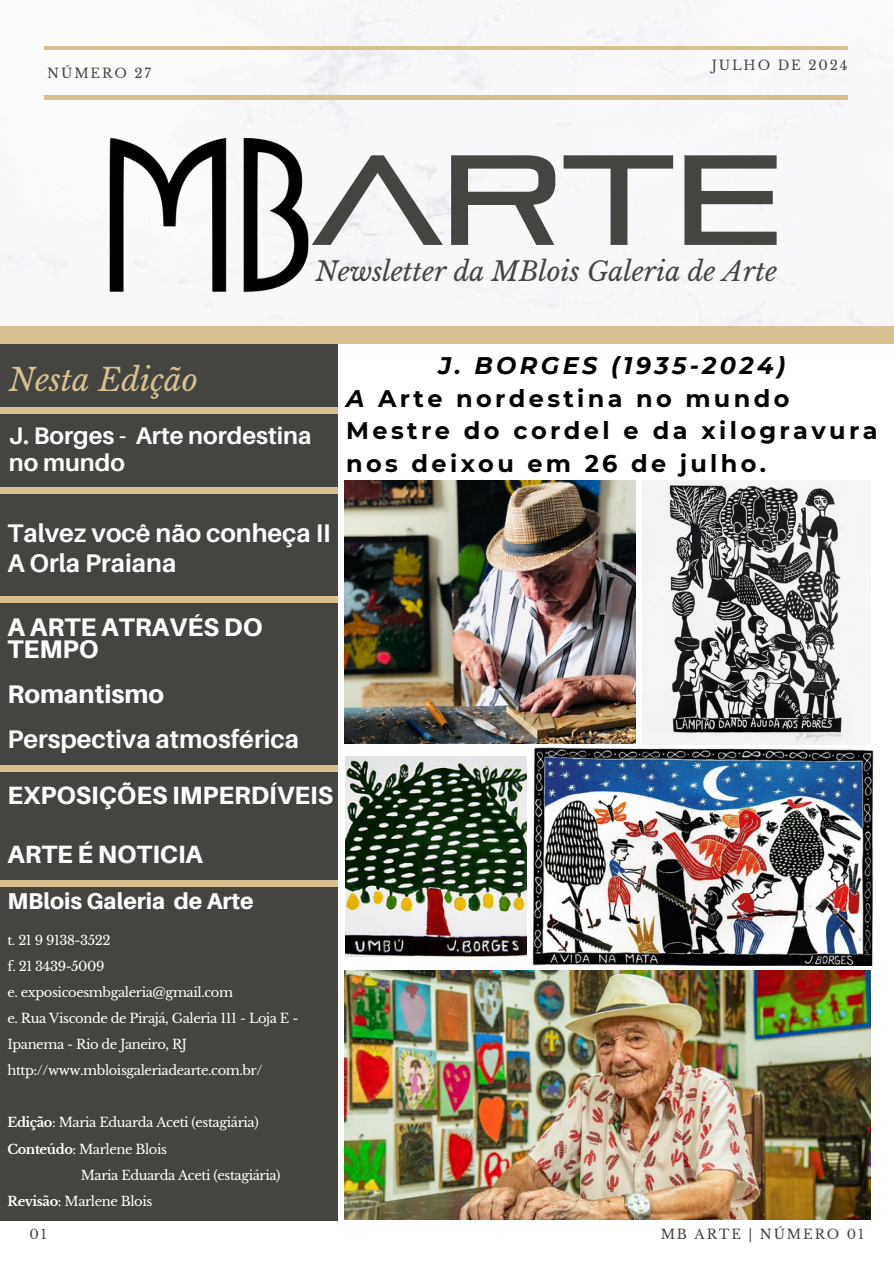
<style>
.page{position:relative;width:894px;height:1264px;background:#fff}
.page>*{position:absolute;margin:0;border:0;box-sizing:border-box;transform-origin:0 0}
.t1{font:127.2px "Pirulen Rg";color:#444440}
.t2{font:italic 30.9px "Libre Baskerville";color:#d7c190}
.t3{font:italic 26.4px "Libre Baskerville";color:#444440}
.t4{font:700 25.5px/29.2px "Aileron";color:#fff}
.t5{font:800 25.5px/22.5px "Aileron";color:#fff}
.t6{font:800 25.05px "Aileron";color:#fff}
.t7{font:700 24px/32.7px "Montserrat";letter-spacing:.14em;color:#000}
.t8{font:700 24px/27px "Aileron";color:#fff}
.t9{font:800 22.95px "Aileron";color:#fff}
.t10{font:13.2px "Libre Baskerville";letter-spacing:.14em;color:#444440}
.t11{font:13.05px/26.1px "Libre Baskerville";letter-spacing:-.03em;color:#fff}
.s1{font-style:italic}
.s2{font-weight:700}
</style>
<div class="page">
<div style="left:0;top:343px;width:337px;height:877px;background:#444440"></div>
<div style="left:0;top:488px;width:338px;height:5px;background:#d7c190"></div>
<div style="left:0;top:765px;width:338px;height:6px;background:#d7c190"></div>
<div style="left:0;top:880px;width:338px;height:6px;background:#d7c190"></div>
<div style="left:0;top:408px;width:338px;height:5px;background:#d7c190"></div>
<hr style="left:45px;top:96px;width:802px;height:3px;background:#d7c190">
<hr style="left:45px;top:47px;width:802px;height:3px;background:#d7c190">
<div style="left:0;top:326px;width:893px;height:17px;background:#d7c190"></div>
<img style="left:91px;top:116px;width:225px;height:194px">
<div style="left:0;top:596px;width:338px;height:6px;background:#d7c190"></div>
<img style="left:344px;top:481px;width:291px;height:262px">
<img style="left:642px;top:481px;width:228px;height:263px">
<img style="left:532px;top:747px;width:341px;height:218px">
<img style="left:345px;top:756px;width:182px;height:200px">
<img style="left:344px;top:971px;width:526px;height:248px">
<p class="t10" style="left:47px;top:65px;width:105px">NÚMERO 27</p>
<p class="t10" style="left:711px;top:57px;width:137px">JULHO DE 2024</p>
<h2 class="t1" style="left:312px;top:123px;width:472px">Arte</h2>
<p class="t3" style="left:315px;top:256px;width:463px">Newsletter da MBlois Galeria de Arte</p>
<p class="t2" style="left:9px;top:361px;width:190px">Nesta Edição</p>
<h4 class="t8" style="left:9px;top:422px;width:304px">J. Borges - Arte nordestina no mundo</h4>
<p class="t7" style="left:346px;top:349px;width:532px;text-indent:92px"><span class="s1">J. BORGES (1935-2024)<br>A</span> Arte nordestina no mundo<br>Mestre do cordel e da xilogravura nos deixou em 26 de julho.</p>
<p class="t4" style="left:7px;top:518px;width:325px">Talvez você não conheça II<br>A Orla Praiana</p>
<p class="t5" style="left:7px;top:615px;width:256px">A ARTE ATRAVÉS DO<br>TEMPO</p>
<p class="t5" style="left:7px;top:682px;width:158px">Romantismo</p>
<p class="t4" style="left:7px;top:724px;width:293px">Perspectiva atmosférica</p>
<h6 class="t6" style="left:7px;top:780px;width:327px">EXPOSIÇÕES IMPERDÍVEIS</h6>
<p class="t6" style="left:7px;top:838px;width:197px">ARTE É NOTICIA</p>
<p class="t9" style="left:7px;top:886px;width:248px">MBlois Galeria de Arte</p>
<h4 class="t11" style="left:7px;top:927px;width:105px">t. 21 9 9138-3522</h4>
<p class="t11" style="left:7px;top:953px;width:99px">f. 21 3439-5009</p>
<p class="t11" style="left:7px;top:979px;width:227px">e. exposicoesmbgaleria@gmail.com</p>
<h4 class="t11" style="left:7px;top:1005px;width:292px">e. Rua Visconde de Pirajá, Galeria 111 - Loja E -<br>Ipanema - Rio de Janeiro, RJ</h4>
<h3 class="t11" style="left:7px;top:1057px;width:256px">http://www.mbloisgaleriadearte.com.br/</h3>
<h4 class="t11" style="left:7px;top:1109px;width:253px"><span class="s2">Edição</span>: Maria Eduarda Aceti (estagiária)</h4>
<h4 class="t11" style="left:7px;top:1135px;width:161px"><span class="s2">Conteúdo</span>: Marlene Blois</h4>
<p class="t11" style="left:81px;top:1161px;width:201px">Maria Eduarda Aceti (estagiária)</p>
<p class="t11" style="left:7px;top:1188px;width:146px"><span class="s2">Revisão</span>: Marlene Blois</p>
<h3 class="t10" style="left:29px;top:1226px;width:19px">01</h3>
<h3 class="t10" style="left:660px;top:1226px;width:205px">MB ARTE | NÚMERO 01</h3>
</div>
